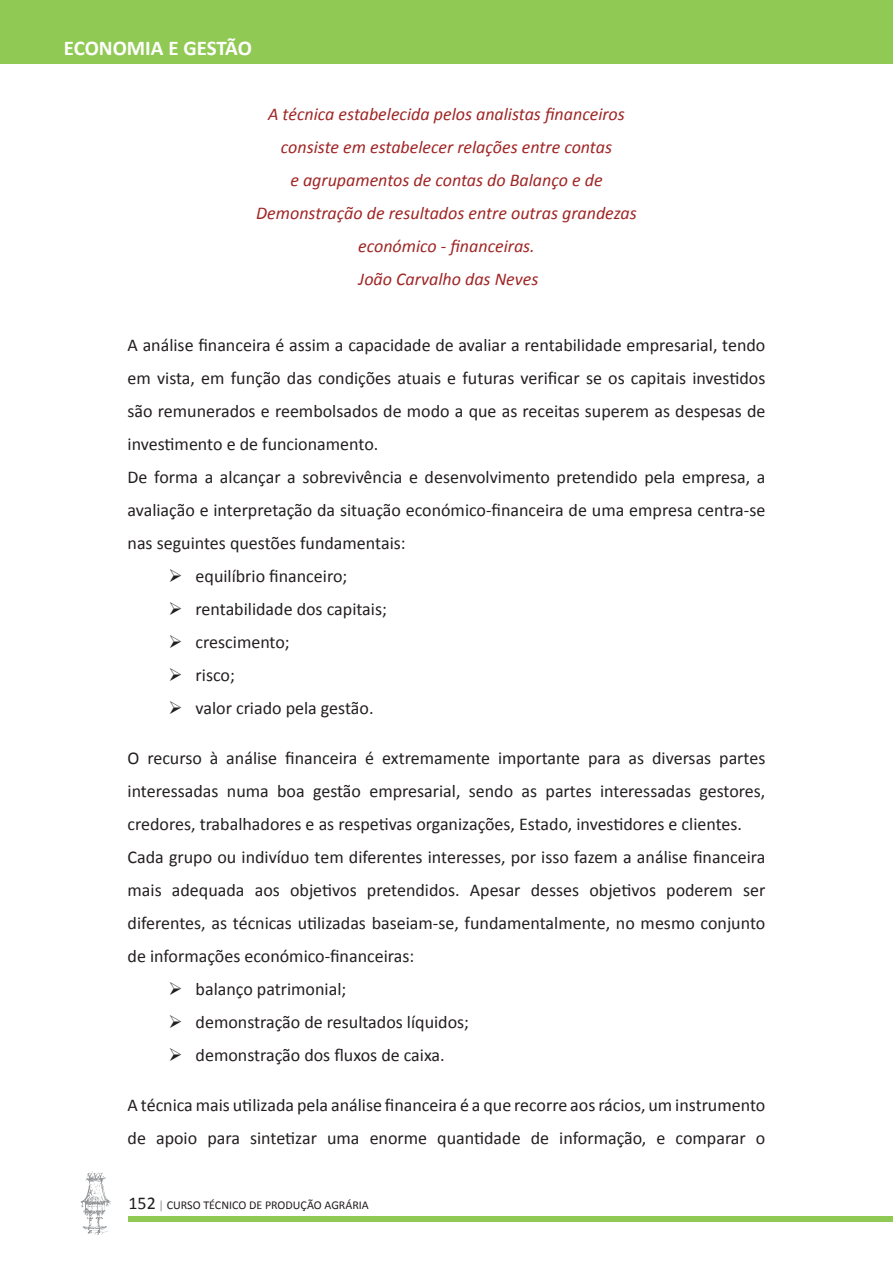
<style>
.page{position:relative;width:893px;height:1263px;background:#fff}
.page>*{position:absolute;margin:0;border:0;box-sizing:border-box;transform-origin:0 0}
.t1{font:700 21px "Calibri";letter-spacing:-.005em;color:#fff}
.Tx_Normal{font:18px/33px "Calibri";color:#231f20;text-align:justify}
.Tx_Normal-2{font:italic 18px/33px "Calibri";color:#a02525;text-align:center}
.t2{font:12px "Calibri";color:#231f20}
.s1{font-size:18px}
.s2{color:#8f9194}
</style>
<div class="page">
<div style="left:128px;top:1216px;width:765px;height:5px;background:#91c955"></div>
<div style="left:0;top:0;width:893px;height:64px;background:#91c955"></div>
<svg style="left:80px;top:1171px;width:31px;height:64px"></svg>
<p class="t1" style="left:64px;top:35px;width:190px">ECONOMIA E GESTÃO</p>
<p class="Tx_Normal-2" style="left:256px;top:97px;width:382px">A técnica estabelecida pelos analistas financeiros consiste em estabelecer relações entre contas<br>e agrupamentos de contas do Balanço e de Demonstração de resultados entre outras grandezas económico - financeiras.</p>
<p class="Tx_Normal-2" style="left:359px;top:262px;width:181px">João Carvalho das Neves</p>
<p class="Tx_Normal" style="left:128px;top:328px;width:639px">A análise financeira é assim a capacidade de avaliar a rentabilidade empresarial, tendo em vista, em função das condições atuais e futuras verificar se os capitais investidos são remunerados e reembolsados de modo a que as receitas superem as despesas de investimento e de funcionamento.</p>
<p class="Tx_Normal" style="left:128px;top:460px;width:639px">De forma a alcançar a sobrevivência e desenvolvimento pretendido pela empresa, a avaliação e interpretação da situação económico-financeira de uma empresa centra-se nas seguintes questões fundamentais:</p>
<p class="Tx_Normal" style="left:169px;top:559px;width:180px">➢ equilíbrio financeiro;</p>
<p class="Tx_Normal" style="left:169px;top:592px;width:220px">➢ rentabilidade dos capitais;</p>
<p class="Tx_Normal" style="left:169px;top:625px;width:123px">➢ crescimento;</p>
<p class="Tx_Normal" style="left:169px;top:658px;width:68px">➢ risco;</p>
<p class="Tx_Normal" style="left:169px;top:691px;width:206px">➢ valor criado pela gestão.</p>
<p class="Tx_Normal" style="left:128px;top:741px;width:639px">O recurso à análise financeira é extremamente importante para as diversas partes interessadas numa boa gestão empresarial, sendo as partes interessadas gestores, credores, trabalhadores e as respetivas organizações, Estado, investidores e clientes.</p>
<p class="Tx_Normal" style="left:128px;top:840px;width:639px">Cada grupo ou indivíduo tem diferentes interesses, por isso fazem a análise financeira mais adequada aos objetivos pretendidos. Apesar desses objetivos poderem ser diferentes, as técnicas utilizadas baseiam-se, fundamentalmente, no mesmo conjunto de informações económico-financeiras:</p>
<p class="Tx_Normal" style="left:169px;top:972px;width:179px">➢ balanço patrimonial;</p>
<p class="Tx_Normal" style="left:169px;top:1005px;width:302px">➢ demonstração de resultados líquidos;</p>
<p class="Tx_Normal" style="left:169px;top:1038px;width:278px">➢ demonstração dos fluxos de caixa.</p>
<p class="Tx_Normal" style="left:128px;top:1088px;width:639px">A técnica mais utilizada pela análise financeira é a que recorre aos rácios, um instrumento de apoio para sintetizar uma enorme quantidade de informação, e comparar o</p>
<p class="t2" style="left:128px;top:1197px;width:242px"><span class="s1">152</span> <span class="s2">|</span> CURSO TÉCNICO DE PRODUÇÃO AGRÁRIA</p>
</div>
